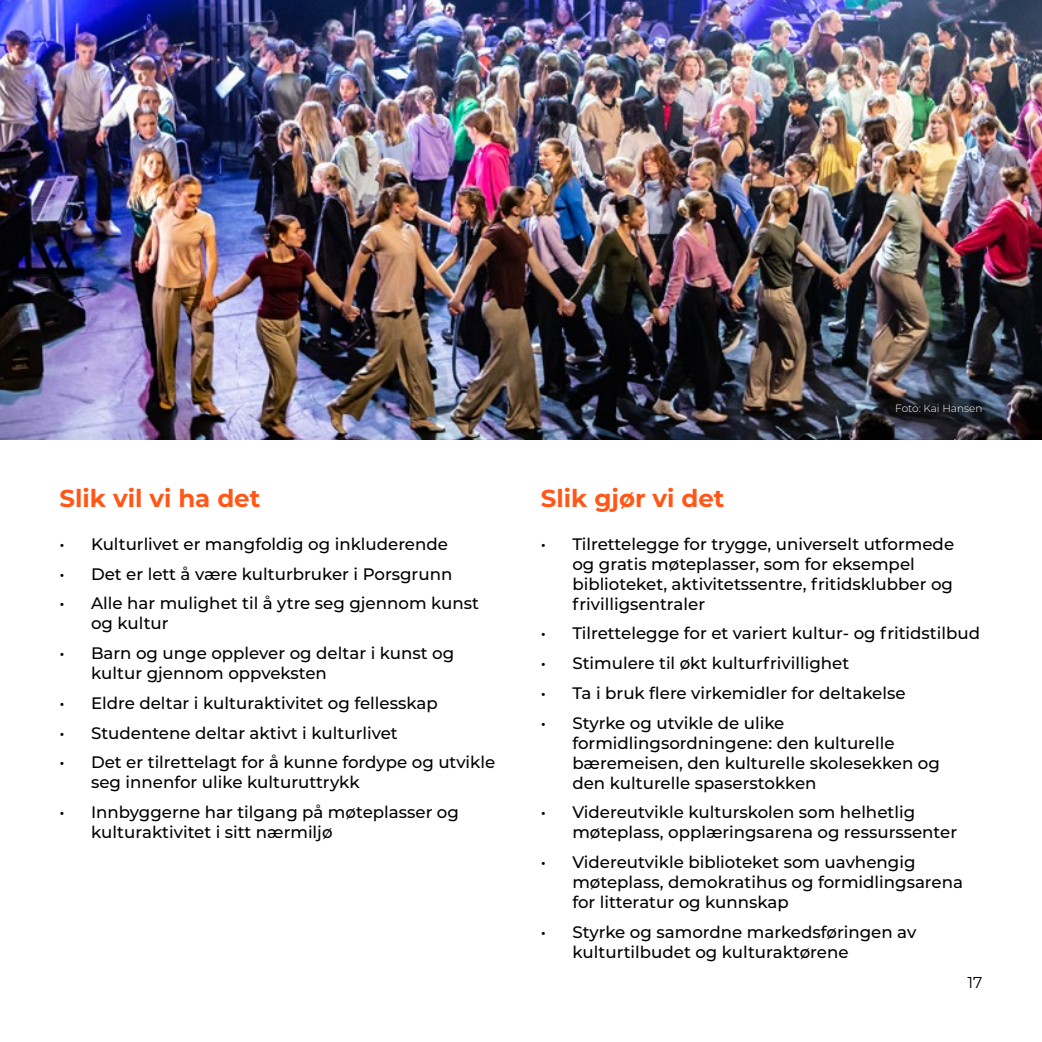
<style>
.page{position:relative;width:1042px;height:1042px;background:#fff}
.page>*{position:absolute;margin:0;border:0;box-sizing:border-box;transform-origin:0 0}
.t1{font:700 24.5px "Montserrat";color:#ff5718}
.t2{font:500 16.62px/19.9px "Montserrat";color:#000}
.t3{font:15.75px "Montserrat";color:#000}
.t4{font:300 10.5px "Montserrat";color:#fff}
</style>
<div class="page">
<img style="left:0;top:0;width:1042px;height:439px">
<h1 class="t1" style="left:60px;top:481px;width:202px">Slik vil vi ha det</h1>
<h1 class="t1" style="left:541px;top:481px;width:185px">Slik gjør vi det</h1>
<p class="t4" style="left:895px;top:401px;width:89px">Foto: Kai Hansen</p>
<p class="t2" style="left:60px;top:533px;width:390px">• Kulturlivet er mangfoldig og inkluderende</p>
<p class="t2" style="left:60px;top:563px;width:394px">• Det er lett å være kulturbruker i Porsgrunn</p>
<p class="t2" style="left:91px;top:593px;width:389px;text-indent:-32px">• Alle har mulighet til å ytre seg gjennom kunst og kultur</p>
<p class="t2" style="left:91px;top:642px;width:365px;text-indent:-32px">• Barn og unge opplever og deltar i kunst og kultur gjennom oppveksten</p>
<p class="t2" style="left:60px;top:692px;width:380px">• Eldre deltar i kulturaktivitet og fellesskap</p>
<p class="t2" style="left:60px;top:722px;width:340px">• Studentene deltar aktivt i kulturlivet</p>
<p class="t2" style="left:91px;top:752px;width:406px;text-indent:-32px">• Det er tilrettelagt for å kunne fordype og utvikle seg innenfor ulike kulturuttrykk</p>
<p class="t2" style="left:91px;top:801px;width:369px;text-indent:-32px">• Innbyggerne har tilgang på møteplasser og kulturaktivitet i sitt nærmiljø</p>
<p class="t2" style="left:572px;top:533px;width:383px;text-indent:-32px">• Tilrettelegge for trygge, universelt utformede og gratis møteplasser, som for eksempel biblioteket, aktivitetssentre, fritidsklubber og frivilligsentraler</p>
<p class="t2" style="left:541px;top:623px;width:441px">• Tilrettelegge for et variert kultur- og fritidstilbud</p>
<p class="t2" style="left:541px;top:653px;width:310px">• Stimulere til økt kulturfrivillighet</p>
<p class="t2" style="left:541px;top:682px;width:366px">• Ta i bruk flere virkemidler for deltakelse</p>
<p class="t2" style="left:572px;top:712px;width:369px;text-indent:-32px">• Styrke og utvikle de ulike formidlingsordningene: den kulturelle bæremeisen, den kulturelle skolesekken og den kulturelle spaserstokken</p>
<p class="t2" style="left:572px;top:802px;width:386px;text-indent:-32px">• Videreutvikle kulturskolen som helhetlig møteplass, opplæringsarena og ressurssenter</p>
<p class="t2" style="left:572px;top:851px;width:392px;text-indent:-32px">• Videreutvikle biblioteket som uavhengig møteplass, demokratihus og formidlingsarena for litteratur og kunnskap</p>
<p class="t2" style="left:572px;top:921px;width:345px;text-indent:-32px">• Styrke og samordne markedsføringen av kulturtilbudet og kulturaktørene</p>
<p class="t3" style="left:967px;top:971px;width:16px">17</p>
</div>
